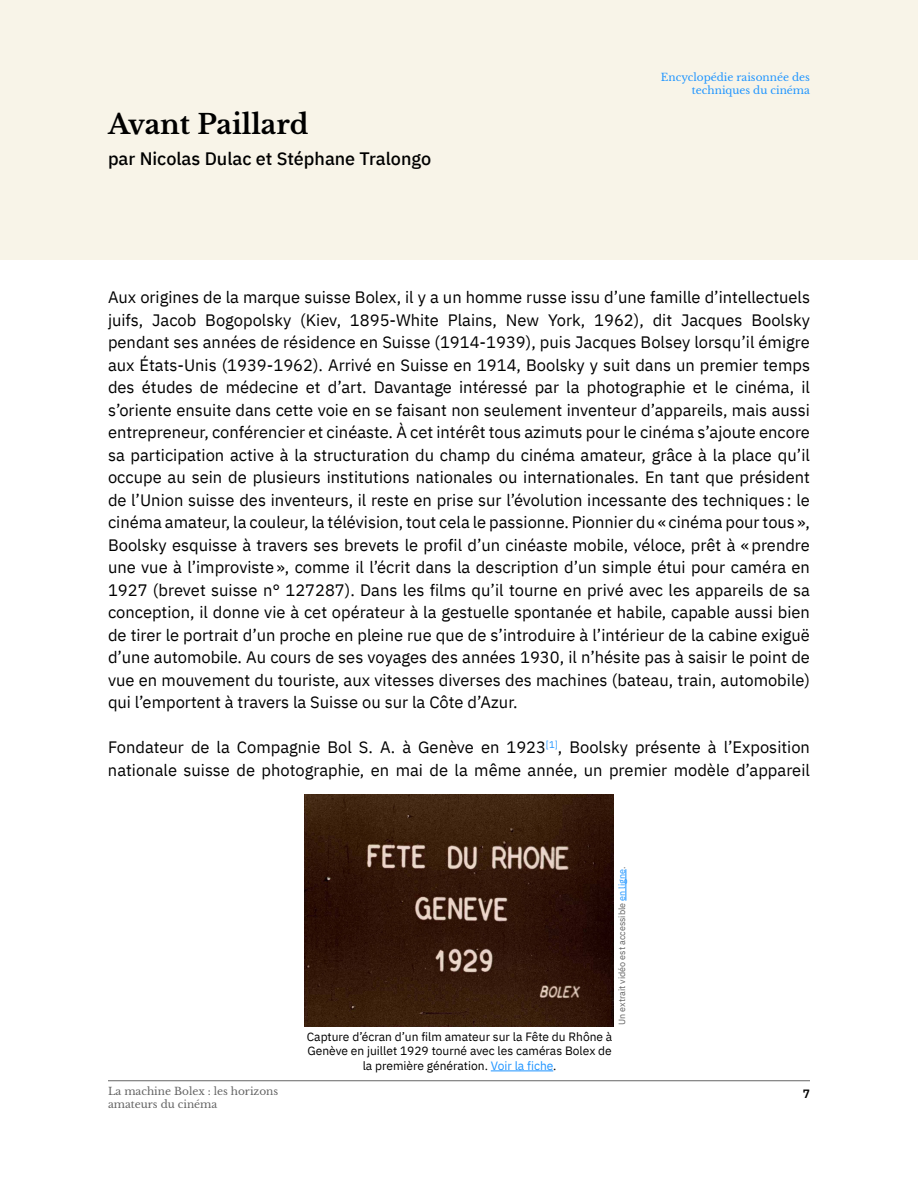
<style>
.page{position:relative;width:918px;height:1188px;background:#fff}
.page>*{position:absolute;margin:0;border:0;box-sizing:border-box;transform-origin:0 0}
.t1{font:700 27px "Libre Baskerville";color:#000}
.t2{font:500 18px "IBM Plex Sans";color:#000}
.t3{font:16.5px/22.5px "IBM Plex Sans";color:#000}
.t4{font:12px/14.4px "IBM Plex Sans";color:#000;text-align:center}
.t5{font:600 12px "IBM Plex Sans";color:#000}
.t6{font:10.5px/12.6px "Libre Baskerville";color:#646464}
.t7{font:10.5px/12.6px "Libre Baskerville";color:#1f95ff;text-align:right}
.t8{font:9.6px "IBM Plex Sans";color:#1f95ff}
.t9{font:9px "IBM Plex Sans";color:#646464}
.s1{font-size:16.5px;color:#000}
.s2{color:#1f95ff}
</style>
<div class="page">
<hr style="left:108px;top:1080px;width:702px;height:1px;background:#646464">
<div style="left:0;top:0;width:918px;height:259px;background:#f8f4e8"></div>
<img style="left:304px;top:795px;width:309px;height:231px">
<hr style="left:491px;top:1071px;width:62px;height:1px;background:#1f95ff">
<hr style="left:626px;top:869px;width:1px;height:32px;background:#1f95ff">
<h1 class="t1" style="left:108px;top:108px;width:202px">Avant Paillard</h1>
<p class="t2" style="left:108px;top:144px;width:325px">par Nicolas Dulac et Stéphane Tralongo</p>
<p class="t7" style="left:661px;top:71px;width:151px">Encyclopédie raisonnée des techniques du cinéma</p>
<p class="t3" style="left:108px;top:285px;width:704px;text-align:right">Aux origines de la marque suisse Bolex ayil, un homme russe issu ’d une famille ’d intellectuels<br>Boolsky</p>
<p class="t3" style="left:300px;top:307px;width:42px">(Kiev,</p>
<p class="t3" style="left:594px;top:307px;width:51px">1962 ,)</p>
<p class="t3" style="left:108px;top:307px;width:704px">juifs,<br>pendant ses années de résidence en Suisse (1914-1939 ,) puis Jacques Bolsey lorsqu i l’ émigre aux États-Unis (1939-1962 .) Arrivé en Suisse en 1914, Boolsky y suit dans un premier temps des études de médecine et ’d art. Davantage intéressé par la photographie et le cinéma, il ’s oriente ensuite dans cette voie en se faisant non seulement inventeur ’d appareils, mais aussi entrepreneur, conférencier et cinéaste À. cet intérêt tous azimuts pour le cinéma ’s ajoute encore sa participation active à la structuration du champ du cinéma amateur, grâce à la place qu i l’ occupe au sein de plusieurs institutions nationales ou internationales. En tant que président de ’l Union suisse des inventeurs il, reste en prise sur ’l évolution incessante des techniques le: cinéma amateur la, couleur la, télévision, tout cela le passionne. Pionnier du «cinéma pour tous ,« Boolsky esquisse à travers ses brevets le profil ’d un cinéaste mobile, véloce, prêt à «prendre une vue ’là improviste ,» comme ’li l écrit dans la description ’d un simple étui pour caméra en 1927 (brevet suisse °n 127287 .) Dans les films qu i l’ tourne en privé avec les appareils de sa conception il, donne vie à cet opérateur laà gestuelle spontanée et habile, capable aussi bien de tirer le portrait ’d un proche en pleine rue que de ’s introduire ’là intérieur de la cabine exiguë ’d une automobile. Au cours de ses voyages des années 1930, ’ni l hésite pas à saisir le point de vue en mouvement du touriste, aux vitesses diverses des machines (bateau, train, automobile( qui ’l emportent à travers la Suisse ou sur la Côte ’d Azur.</p>
<p class="t3" style="left:569px;top:735px;width:242px">Boolsky présente ’là Exposition</p>
<p class="t3" style="left:152px;top:307px;width:46px">Jacob</p>
<p class="t3" style="left:205px;top:307px;width:88px">Bogopolsky</p>
<p class="t3" style="left:350px;top:307px;width:91px">1895-White</p>
<p class="t3" style="left:448px;top:307px;width:51px">Plains,</p>
<p class="t3" style="left:548px;top:307px;width:39px">York,</p>
<p class="t3" style="left:653px;top:307px;width:21px">dit</p>
<p class="t3" style="left:506px;top:307px;width:35px">New</p>
<p class="t3" style="left:681px;top:307px;width:63px">Jacques</p>
<p class="t8" style="left:546px;top:737px;width:18px"><span class="s1">,</span>]1[</p>
<p class="t3" style="left:108px;top:735px;width:704px">Fondateur de la Compagnie Bol A.S à. Genève en 1923<br>nationale suisse de photographie, en mai de la même année, un premier modèle ’d appareil</p>
<p class="t9" style="left:615px;top:1025px;width:160px;rotate:-90deg">Un extrait vidéo est accessible <span class="s2">en ligne</span>.</p>
<p class="t6" style="left:108px;top:1085px;width:172px">La machine Bolex : les horizons amateurs du cinéma</p>
<p class="t4" style="left:307px;top:1029px;width:307px">Capture ’d écran ’d un film amateur sur la Fête du Rhône à<br>Genève en juillet 1929 tourné avec les caméras Bolex de la première génération. <span class="s2">Voir la fiche</span>.</p>
<p class="t5" style="left:803px;top:1085px;width:9px">7</p>
</div>
